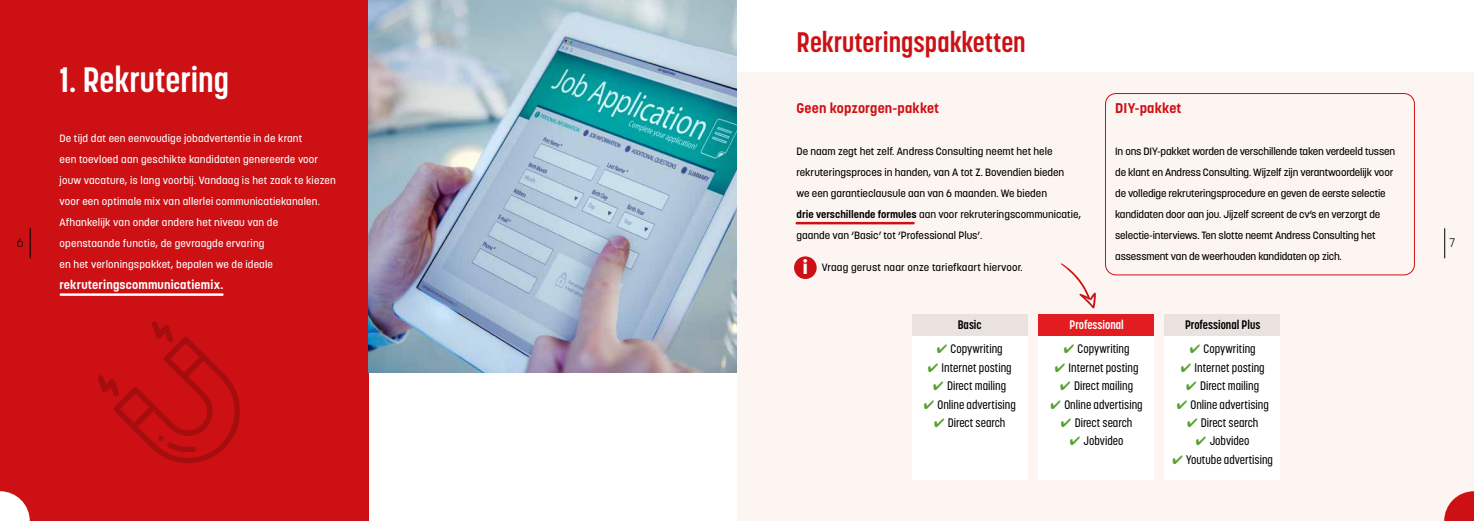
<style>
.page{position:relative;width:1474px;height:521px;background:#fff}
.page>*{position:absolute;margin:0;border:0;box-sizing:border-box;transform-origin:0 0}
.t1{font:700 35px "Korolev Condensed";color:#fff}
.t2{font:700 28px "Korolev Condensed";color:#cd1013}
.t3{font:800 18.38px "Korolev";color:#fff}
.t4{font:700 14px "Korolev";letter-spacing:.015em;color:#cd1013}
.t5{font:500 12.25px "Korolev Condensed";color:#000}
.t6{font:700 12.25px "Korolev";letter-spacing:.015em;color:#fff}
.t7{font:700 12.25px "Korolev Condensed";color:#000}
.t8{font:700 12.25px "Korolev Condensed";color:#fff}
.t9{font:300 12.25px "Korolev";color:#000}
.t10{font:500 10.5px/21px "Korolev";letter-spacing:-.015em;color:#000}
.t11{font:500 10.5px/21px "Korolev";letter-spacing:.015em;color:#fff}
.t12{font:500 10.5px "Korolev";letter-spacing:.015em;color:#000}
.s1{font-weight:700}
.s2{color:#57a130}
</style>
<div class="page">
<div style="left:737px;top:73px;width:736px;height:448px;background:#fdf5f1"></div>
<div style="left:912px;top:336px;width:115px;height:143px;background:#fff"></div>
<div style="left:1038px;top:336px;width:115px;height:143px;background:#fff"></div>
<div style="left:1163px;top:336px;width:116px;height:143px;background:#fff"></div>
<div style="left:1105px;top:93px;width:309px;height:182px;border:1px solid #cd1013;border-radius:10px"></div>
<svg style="left:1444px;top:491px;width:29px;height:30px"></svg>
<div style="left:0;top:0;width:368px;height:521px;background:#cd1013"></div>
<svg style="left:0;top:491px;width:30px;height:30px"></svg>
<svg style="left:98px;top:321px;width:142px;height:142px"></svg>
<img style="left:369px;top:0;width:368px;height:372px">
<hr style="left:60px;top:293px;width:164px;height:3px;background:#fff">
<div style="left:794px;top:256px;width:22px;height:23px;background:#cd1013;border-radius:50%"></div>
<hr style="left:795px;top:222px;width:119px;height:2px;background:#cd1013">
<svg style="left:1061px;top:263px;width:34px;height:46px"></svg>
<div style="left:912px;top:314px;width:115px;height:22px;background:#eae2df"></div>
<div style="left:1163px;top:314px;width:116px;height:22px;background:#eae2df"></div>
<div style="left:1038px;top:314px;width:115px;height:22px;background:#e51e21"></div>
<hr style="left:1444px;top:228px;width:1px;height:30px;background:#000">
<hr style="left:30px;top:228px;width:1px;height:30px;background:#000">
<h1 class="t1" style="left:60px;top:58px;width:171px">1. Rekrutering</h1>
<h2 class="t2" style="left:796px;top:26px;width:231px">Rekruteringspakketten</h2>
<h3 class="t4" style="left:796px;top:100px;width:144px">Geen kopzorgen-pakket</h3>
<p class="t10" style="left:796px;top:141px;width:286px">De naam zegt het zelf. Andress Consulting neemt het hele rekruteringsproces in handen, van A tot Z. Bovendien bieden<br>we een garantieclausule aan van 6 maanden. We bieden<br><span class="s1">drie verschillende formules</span> aan voor rekruteringscommunicatie, gaande van ‘Basic’ tot ‘Professional Plus’.</p>
<p class="t12" style="left:822px;top:260px;width:202px">Vraag gerust naar onze tariefkaart hiervoor.</p>
<h3 class="t4" style="left:1115px;top:100px;width:68px">DIY-pakket</h3>
<p class="t10" style="left:1115px;top:141px;width:281px">In ons DIY-pakket worden de verschillende taken verdeeld tussen de klant en Andress Consulting. Wijzelf zijn verantwoordelijk voor de volledige rekruteringsprocedure en geven de eerste selectie kandidaten door aan jou. Jijzelf screent de cv’s en verzorgt de selectie-interviews. Ten slotte neemt Andress Consulting het assessment van de weerhouden kandidaten op zich.</p>
<p class="t11" style="left:60px;top:128px;width:278px">De tijd dat een eenvoudige jobadvertentie in de krant<br>een toevloed aan geschikte kandidaten genereerde voor jouw vacature, is lang voorbij. Vandaag is het zaak te kiezen voor een optimale mix van allerlei communicatiekanalen.<br>Afhankelijk van onder andere het niveau van de openstaande functie, de gevraagde ervaring<br>en het verloningspakket, bepalen we de ideale</p>
<p class="t6" style="left:60px;top:277px;width:165px">rekruteringscommunicatiemix.</p>
<p class="t9" style="left:17px;top:235px;width:8px">6</p>
<p class="t9" style="left:1449px;top:235px;width:8px">7</p>
<h3 class="t3" style="left:802px;top:256px;width:7px">i</h3>
<p class="t7" style="left:957px;top:317px;width:25px">Basic</p>
<p class="t8" style="left:1069px;top:317px;width:56px">Professional</p>
<p class="t7" style="left:1185px;top:317px;width:77px">Professional Plus</p>
<p class="t5" style="left:936px;top:342px;width:67px"><span class="s2">✔</span> Copywriting</p>
<p class="t5" style="left:1063px;top:342px;width:67px"><span class="s2">✔</span> Copywriting</p>
<p class="t5" style="left:1189px;top:342px;width:67px"><span class="s2">✔</span> Copywriting</p>
<p class="t5" style="left:927px;top:360px;width:85px"><span class="s2">✔</span> Internet posting</p>
<p class="t5" style="left:1054px;top:360px;width:85px"><span class="s2">✔</span> Internet posting</p>
<p class="t5" style="left:1180px;top:360px;width:85px"><span class="s2">✔</span> Internet posting</p>
<p class="t5" style="left:933px;top:379px;width:74px"><span class="s2">✔</span> Direct mailing</p>
<p class="t5" style="left:1060px;top:379px;width:74px"><span class="s2">✔</span> Direct mailing</p>
<p class="t5" style="left:1186px;top:379px;width:74px"><span class="s2">✔</span> Direct mailing</p>
<p class="t5" style="left:923px;top:397px;width:94px"><span class="s2">✔</span> Online advertising</p>
<p class="t5" style="left:1050px;top:397px;width:94px"><span class="s2">✔</span> Online advertising</p>
<p class="t5" style="left:1176px;top:397px;width:94px"><span class="s2">✔</span> Online advertising</p>
<p class="t5" style="left:934px;top:415px;width:73px"><span class="s2">✔</span> Direct search</p>
<p class="t5" style="left:1060px;top:415px;width:73px"><span class="s2">✔</span> Direct search</p>
<p class="t5" style="left:1186px;top:415px;width:73px"><span class="s2">✔</span> Direct search</p>
<p class="t5" style="left:1069px;top:434px;width:55px"><span class="s2">✔</span> Jobvideo</p>
<p class="t5" style="left:1195px;top:434px;width:55px"><span class="s2">✔</span> Jobvideo</p>
<p class="t5" style="left:1172px;top:452px;width:102px"><span class="s2">✔</span> Youtube advertising</p>
</div>
